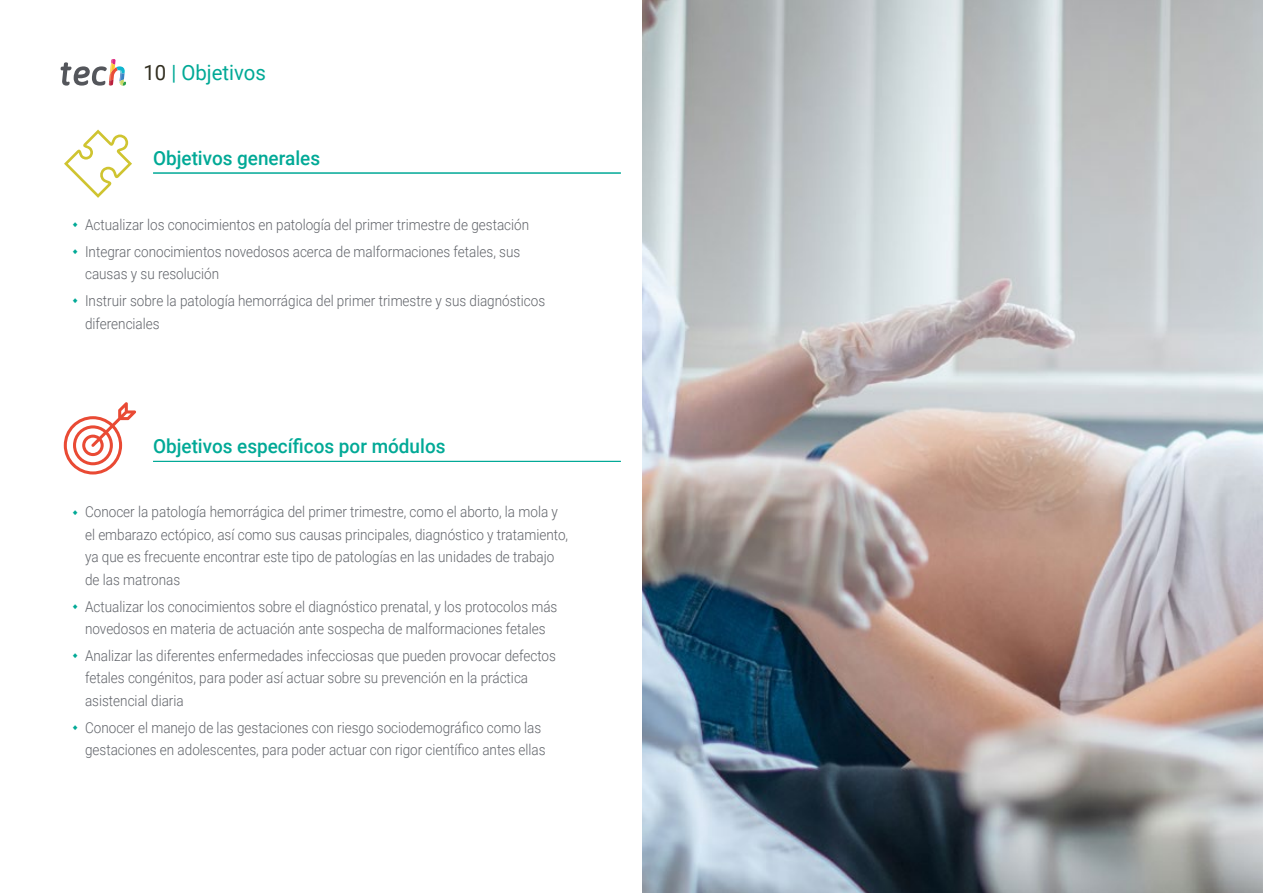
<style>
.page{position:relative;width:1263px;height:893px;background:#fff}
.page>*{position:absolute;margin:0;border:0;box-sizing:border-box;transform-origin:0 0}
.t1{font:21px "Roboto";color:#00a996}
.t2{font:500 19.5px "Roboto";color:#00a996}
.t3{font:300 15px/22.5px "Roboto";color:#61646a;scale:.9 1}
.s1{color:#312e20}
</style>
<div class="page">
<svg style="left:64px;top:402px;width:72px;height:72px"></svg>
<hr style="left:153px;top:173px;width:468px;height:1px;background:#00a996">
<hr style="left:153px;top:461px;width:468px;height:1px;background:#00a996">
<svg style="left:64px;top:130px;width:68px;height:68px"></svg>
<img style="left:642px;top:0;width:621px;height:893px">
<svg style="left:61px;top:59px;width:65px;height:27px"></svg>
<h1 class="t1" style="left:144px;top:57px;width:124px"><span class="s1">10</span> | Objetivos</h1>
<h2 class="t2" style="left:153px;top:144px;width:169px">Objetivos generales</h2>
<p class="t3" style="left:85px;top:211px;width:495px;line-height:26.7px">Actualizar los conocimientos en patología del primer trimestre de gestación<br>Integrar conocimientos novedosos acerca de malformaciones fetales, sus</p>
<p class="t3" style="left:85px;top:260px;width:513px;line-height:26.7px">causas y su resolución<br>Instruir sobre la patología hemorrágica del primer trimestre y sus diagnósticos</p>
<p class="t3" style="left:85px;top:311px;width:84px">diferenciales</p>
<h2 class="t2" style="left:153px;top:432px;width:294px">Objetivos específicos por módulos</h2>
<p class="t3" style="left:85px;top:500px;width:538px">Conocer la patología hemorrágica del primer trimestre, como el aborto, la mola y el embarazo ectópico, así como sus causas principales, diagnóstico y tratamiento, ya que es frecuente encontrar este tipo de patologías en las unidades de trabajo de las matronas</p>
<p class="t3" style="left:85px;top:594px;width:526px">Actualizar los conocimientos sobre el diagnóstico prenatal, y los protocolos más novedosos en materia de actuación ante sospecha de malformaciones fetales</p>
<p class="t3" style="left:85px;top:644px;width:525px">Analizar las diferentes enfermedades infecciosas que pueden provocar defectos fetales congénitos, para poder así actuar sobre su prevención en la práctica asistencial diaria</p>
<p class="t3" style="left:85px;top:715px;width:513px">Conocer el manejo de las gestaciones con riesgo sociodemográfico como las gestaciones en adolescentes, para poder actuar con rigor científico antes ellas</p>
</div>
